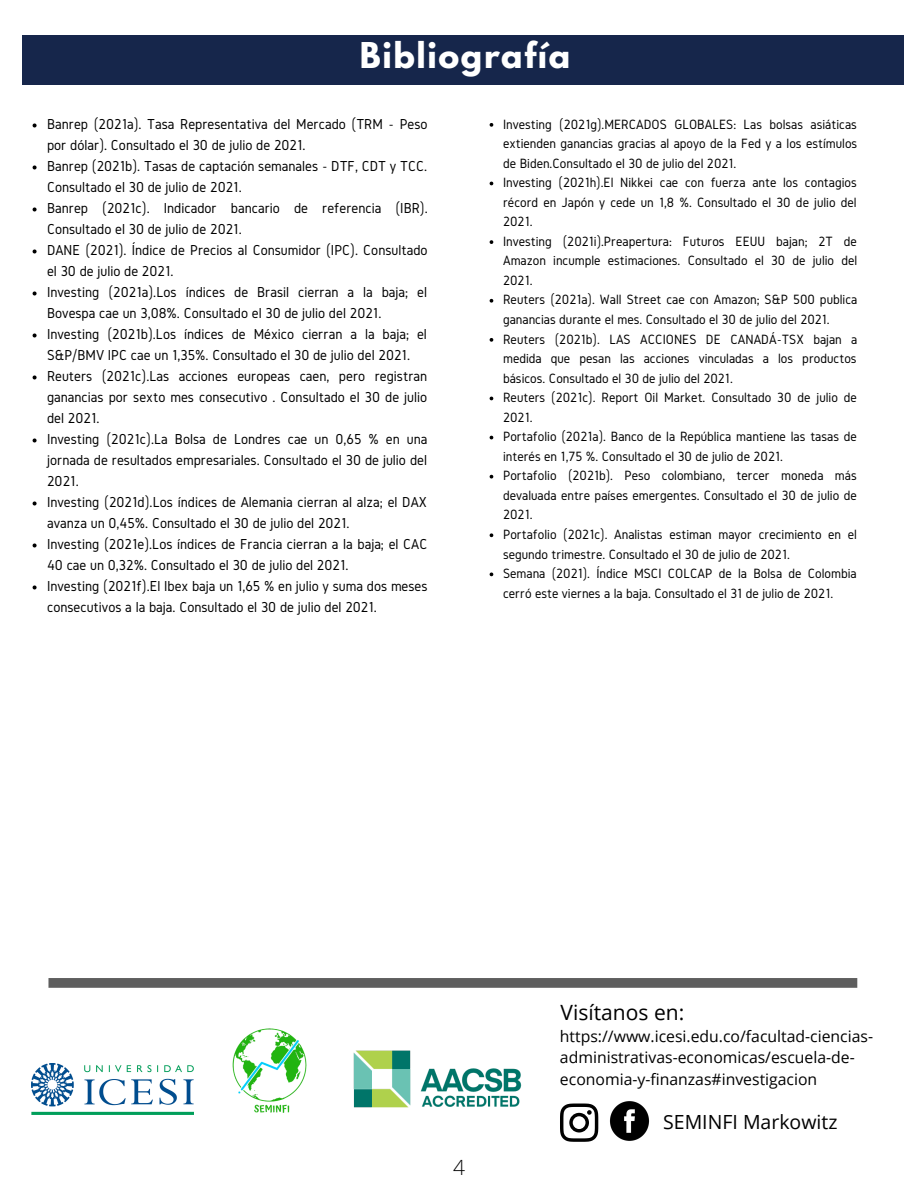
<style>
.page{position:relative;width:918px;height:1188px;background:#fff}
.page>*{position:absolute;margin:0;border:0;box-sizing:border-box;transform-origin:0 0}
.t1{font:700 31.5px "League Spartan";letter-spacing:.05em;color:#fff}
.t2{font:21px "Open Sans";color:#000}
.t3{font:300 21px "Open Sans";color:#000}
.t4{font:19.5px "Open Sans";color:#000}
.t5{font:15.75px/21.8px "Open Sans";color:#000}
.t6{font:15px/21px "Gidole";color:#000}
.t7{font:13.95px/19.5px "Gidole";color:#000;text-align:justify}
</style>
<div class="page">
<div style="left:22px;top:35px;width:881px;height:49px;background:#16264b"></div>
<svg style="left:48px;top:978px;width:809px;height:10px;background:#616161"></svg>
<img style="left:31px;top:1064px;width:162px;height:50px">
<img style="left:232px;top:1028px;width:75px;height:85px">
<img style="left:353px;top:1050px;width:169px;height:58px">
<svg style="left:560px;top:1104px;width:38px;height:38px"></svg>
<img style="left:610px;top:1101px;width:40px;height:40px">
<svg style="left:33px;top:123px;width:4px;height:4px"></svg>
<svg style="left:33px;top:165px;width:4px;height:4px"></svg>
<svg style="left:33px;top:207px;width:4px;height:4px"></svg>
<svg style="left:33px;top:249px;width:4px;height:4px"></svg>
<svg style="left:33px;top:291px;width:4px;height:4px"></svg>
<svg style="left:33px;top:333px;width:4px;height:4px"></svg>
<svg style="left:33px;top:375px;width:4px;height:4px"></svg>
<svg style="left:33px;top:438px;width:4px;height:4px"></svg>
<svg style="left:33px;top:501px;width:4px;height:4px"></svg>
<svg style="left:33px;top:543px;width:4px;height:4px"></svg>
<svg style="left:33px;top:585px;width:4px;height:4px"></svg>
<svg style="left:490px;top:123px;width:3px;height:4px"></svg>
<svg style="left:490px;top:240px;width:3px;height:4px"></svg>
<svg style="left:490px;top:299px;width:3px;height:4px"></svg>
<svg style="left:490px;top:338px;width:3px;height:4px"></svg>
<svg style="left:490px;top:475px;width:3px;height:4px"></svg>
<svg style="left:490px;top:533px;width:3px;height:4px"></svg>
<p class="t1" style="left:360px;top:40px;width:212px">Bibliografía</p>
<p class="t6" style="left:47px;top:114px;width:382px">Banrep (2021a). Tasa Representativa del Mercado (TRM - Peso por dólar). Consultado el 30 de julio de 2021.</p>
<p class="t6" style="left:47px;top:156px;width:382px">Banrep (2021b). Tasas de captación semanales - DTF, CDT y TCC.<br>Consultado el 30 de julio de 2021.</p>
<p class="t6" style="left:47px;top:198px;width:382px">Banrep (2021c). Indicador bancario de referencia (IBR).<br>Consultado el 30 de julio de 2021.</p>
<p class="t6" style="left:47px;top:240px;width:382px">DANE (2021). Índice de Precios al Consumidor (IPC). Consultado el 30 de julio de 2021.</p>
<p class="t6" style="left:47px;top:282px;width:381px">Investing (2021a).Los índices de Brasil cierran a la baja; el<br>Bovespa cae un 3,08%. Consultado el 30 de julio del 2021.</p>
<p class="t6" style="left:47px;top:324px;width:381px">Investing (2021b).Los índices de México cierran a la baja; el<br>S&amp;P/BMV IPC cae un 1,35%. Consultado el 30 de julio del 2021.</p>
<p class="t6" style="left:47px;top:366px;width:382px;text-align:justify">Reuters (2021c).Las acciones europeas caen, pero registran ganancias por sexto mes consecutivo . Consultado el 30 de julio del 2021.</p>
<p class="t6" style="left:47px;top:429px;width:382px;text-align:justify">Investing (2021c).La Bolsa de Londres cae un 0,65 % en una jornada de resultados empresariales. Consultado el 30 de julio del 2021.</p>
<p class="t6" style="left:47px;top:492px;width:381px">Investing (2021d).Los índices de Alemania cierran al alza; el DAX avanza un 0,45%. Consultado el 30 de julio del 2021.</p>
<p class="t6" style="left:47px;top:534px;width:382px">Investing (2021e).Los índices de Francia cierran a la baja; el CAC<br>40 cae un 0,32%. Consultado el 30 de julio del 2021.</p>
<p class="t6" style="left:47px;top:576px;width:382px">Investing (2021f).El Ibex baja un 1,65 % en julio y suma dos meses consecutivos a la baja. Consultado el 30 de julio del 2021.</p>
<p class="t7" style="left:503px;top:114px;width:356px">Investing (2021g).MERCADOS GLOBALES: Las bolsas asiáticas extienden ganancias gracias al apoyo de la Fed y a los estímulos de Biden.Consultado el 30 de julio del 2021.</p>
<p class="t7" style="left:503px;top:173px;width:355px">Investing (2021h).El Nikkei cae con fuerza ante los contagios récord en Japón y cede un 1,8 %. Consultado el 30 de julio del 2021.</p>
<p class="t7" style="left:503px;top:231px;width:356px">Investing (2021i).Preapertura: Futuros EEUU bajan; 2T de Amazon incumple estimaciones. Consultado el 30 de julio del 2021.</p>
<p class="t7" style="left:503px;top:290px;width:356px">Reuters (2021a). Wall Street cae con Amazon; S&amp;P 500 publica ganancias durante el mes. Consultado el 30 de julio del 2021.</p>
<p class="t7" style="left:503px;top:329px;width:356px">Reuters (2021b). LAS ACCIONES DE CANADÁ-TSX bajan a medida que pesan las acciones vinculadas a los productos básicos. Consultado el 30 de julio del 2021.</p>
<p class="t7" style="left:503px;top:388px;width:355px">Reuters (2021c). Report Oil Market. Consultado 30 de julio de<br>2021.</p>
<p class="t7" style="left:503px;top:427px;width:355px">Portafolio (2021a). Banco de la República mantiene las tasas de interés en 1,75 %. Consultado el 30 de julio de 2021.</p>
<p class="t7" style="left:503px;top:466px;width:355px">Portafolio (2021b). Peso colombiano, tercer moneda más devaluada entre países emergentes. Consultado el 30 de julio de 2021.</p>
<p class="t7" style="left:503px;top:524px;width:355px">Portafolio (2021c). Analistas estiman mayor crecimiento en el segundo trimestre. Consultado el 30 de julio de 2021.</p>
<p class="t7" style="left:503px;top:564px;width:355px">Semana (2021). Índice MSCI COLCAP de la Bolsa de Colombia cerró este viernes a la baja. Consultado el 31 de julio de 2021.</p>
<p class="t3" style="left:453px;top:1152px;width:13px">4</p>
<p class="t2" style="left:561px;top:997px;width:125px">Visítanos en:</p>
<p class="t5" style="left:560px;top:1025px;width:315px">https://www.icesi.edu.co/facultad-ciencias&shy;administrativas-economicas/escuela-de&shy;economia-y-finanzas#investigacion</p>
<p class="t4" style="left:663px;top:1108px;width:176px">SEMINFI Markowitz</p>
</div>
